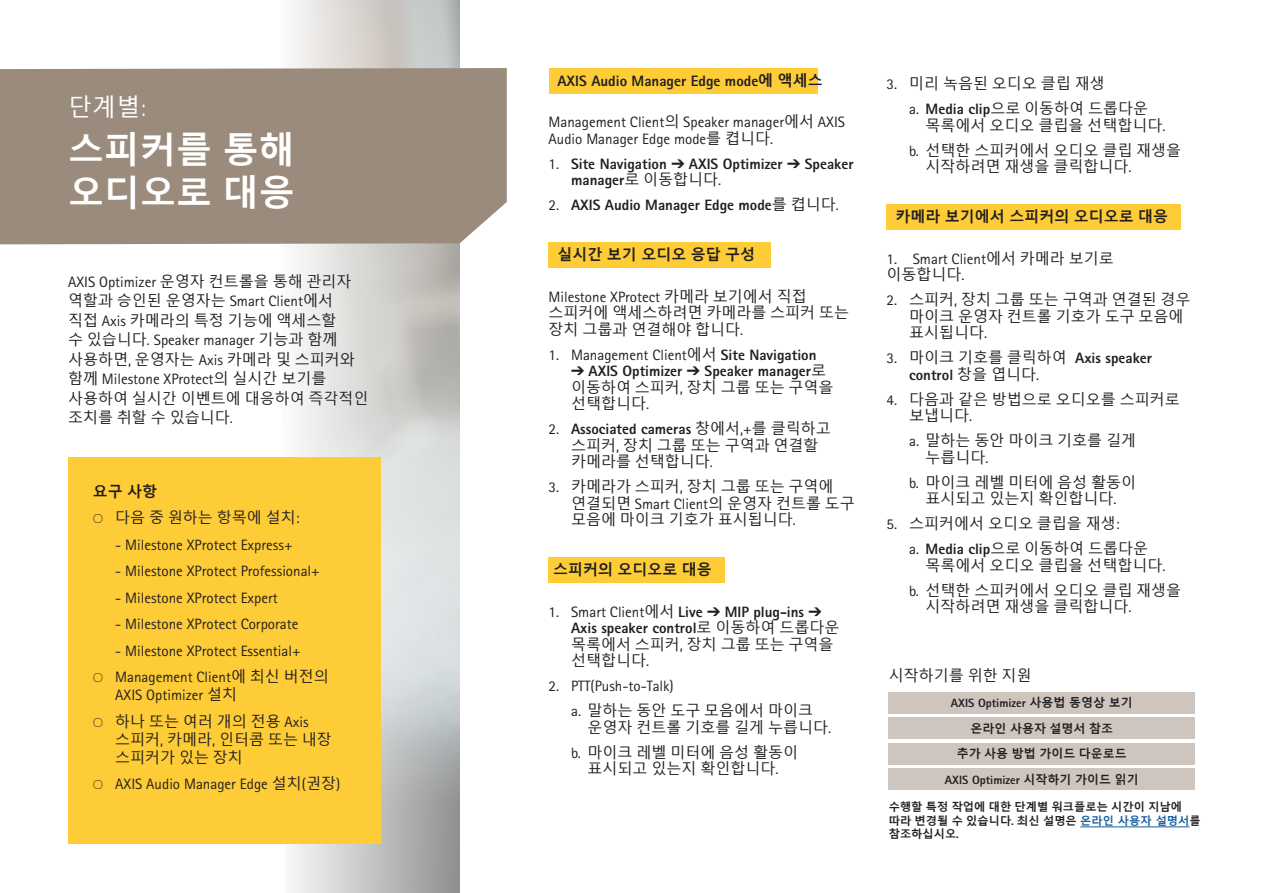
<style>
.page{position:relative;width:1263px;height:893px;background:#fff}
.page>*{position:absolute;margin:0;border:0;box-sizing:border-box;transform-origin:0 0}
.t1{font:700 36px/43.2px "Malgun Gothic";color:#fff}
.t2{font:24px "Malgun Gothic";color:#fff}
.t3{font:15px/16.5px "Malgun Gothic";color:#231f20}
.t4{font:15px/16.5px "Rotis Sans Serif Pro";color:#231f20}
.t5{font:800 15px/16.5px "Rotis Sans Serif Pro";color:#231f20}
.t6{font:700 15px "Malgun Gothic";color:#231f20}
.t7{font:800 12px "Rotis Sans Serif Pro";color:#231f20}
.t8{font:700 12px "Malgun Gothic";color:#231f20}
.t9{font:700 11.25px/13.5px "Malgun Gothic";color:#231f20}
.s1{font-family:"Lubalin Graph ECG"}
.s2{font-family:"Rotis Sans Serif Pro"}
.s3{font-family:"Karbon";font-weight:300}
.s4{font-family:"Malgun Gothic"}
.s5{font-family:"Malgun Gothic";font-weight:700}
.s6{font-weight:400}
.s7{font-family:"Malgun Gothic";font-weight:400}
.s8{font-weight:800}
.s9{font-family:"Rotis Sans Serif Pro";font-weight:800}
.s10{color:#175d9e}
</style>
<div class="page">
<div style="left:68px;top:457px;width:313px;height:387px;background:#fecc37"></div>
<div style="left:549px;top:68px;width:268px;height:26px;background:#fecc37"></div>
<div style="left:549px;top:242px;width:222px;height:26px;background:#fecc37"></div>
<div style="left:549px;top:557px;width:176px;height:26px;background:#fecc37"></div>
<div style="left:887px;top:204px;width:294px;height:26px;background:#fecc37"></div>
<div style="left:0;top:68px;width:507px;height:176px;background:#9a8b7d"></div>
<div style="left:889px;top:718px;width:306px;height:21px;background:#cdc5be"></div>
<div style="left:889px;top:743px;width:306px;height:22px;background:#cdc5be"></div>
<div style="left:889px;top:692px;width:306px;height:21px;background:#cdc5be"></div>
<div style="left:889px;top:769px;width:306px;height:21px;background:#cdc5be"></div>
<hr style="left:1080px;top:826px;width:109px;height:1px;background:#175d9e">
<p class="t2" style="left:68px;top:94px;width:81px">단계별<span class="s1">:</span></p>
<p class="t1" style="left:68px;top:128px;width:228px">스피커를 통해 오디오로 대응</p>
<p class="t3" style="left:68px;top:272px;width:302px;line-height:19.5px"><span class="s2">AXIS Optimizer</span> 운영자 컨트롤을 통해 관리자 역할과 승인된 운영자는 <span class="s2">Smart Client</span>에서<br>직접 <span class="s2">Axis</span> 카메라의 특정 기능에 액세스할<br>수 있습니다<span class="s2">. Speaker manager</span> 기능과 함께 사용하면<span class="s2">,</span> 운영자는 <span class="s2">Axis</span> 카메라 및 스피커와 함께 <span class="s2">Milestone XProtect</span>의 실시간 보기를 사용하여 실시간 이벤트에 대응하여 즉각적인 조치를 취할 수 있습니다<span class="s2">.</span></p>
<p class="t6" style="left:93px;top:482px;width:66px">요구 사항</p>
<p class="t3" style="left:93px;top:510px;width:208px"><span class="s3">O</span> 다음 중 원하는 항목에 설치<span class="s2">:</span></p>
<p class="t4" style="left:115px;top:537px;width:179px">- Milestone XProtect Express+</p>
<p class="t4" style="left:115px;top:563px;width:206px">- Milestone XProtect Professional+</p>
<p class="t4" style="left:115px;top:590px;width:164px">- Milestone XProtect Expert</p>
<p class="t4" style="left:115px;top:616px;width:185px">- Milestone XProtect Corporate</p>
<p class="t4" style="left:115px;top:643px;width:187px">- Milestone XProtect Essential+</p>
<p class="t4" style="left:115px;top:668px;width:215px;line-height:18px;text-indent:-23px"><span class="s3">O</span> Management Client<span class="s4">에 최신 버전의<br></span>AXIS Optimizer <span class="s4">설치</span></p>
<p class="t3" style="left:115px;top:713px;width:218px;line-height:18px;text-indent:-23px"><span class="s3">O</span> 하나 또는 여러 개의 전용 <span class="s2">Axis </span>스피커<span class="s2">,</span> 카메라<span class="s2">,</span> 인터콤 또는 내장 스피커가 있는 장치</p>
<p class="t4" style="left:93px;top:776px;width:249px"><span class="s3">O</span> AXIS Audio Manager Edge <span class="s4">설치</span>(<span class="s4">권장</span>)</p>
<p class="t5" style="left:557px;top:72px;width:267px">AXIS Audio Manager Edge mode<span class="s5">에 액세스</span></p>
<p class="t4" style="left:549px;top:114px;width:298px">Management Client<span class="s4">의</span> Speaker manager<span class="s4">에서</span> AXIS<br>Audio Manager Edge mode<span class="s4">를 켭니다</span>.</p>
<p class="t5" style="left:571px;top:155px;width:284px;text-indent:-22px"><span class="s6">1.</span> Site Navigation ➔ AXIS Optimizer ➔ Speaker manager<span class="s7">로 이동합니다</span><span class="s6">.</span></p>
<p class="t5" style="left:549px;top:197px;width:292px"><span class="s6">2.</span> AXIS Audio Manager Edge mode<span class="s7">를 켭니다</span><span class="s6">.</span></p>
<p class="t6" style="left:557px;top:246px;width:199px">실시간 보기 오디오 응답 구성</p>
<p class="t3" style="left:549px;top:288px;width:302px"><span class="s2">Milestone XProtect</span> 카메라 보기에서 직접 스피커에 액세스하려면 카메라를 스피커 또는 장치 그룹과 연결해야 합니다<span class="s2">.</span></p>
<p class="t4" style="left:549px;top:347px;width:269px">1. Management Client<span class="s4">에서</span> <span class="s8">Site Navigation</span></p>
<p class="t5" style="left:571px;top:363px;width:264px">➔ AXIS Optimizer ➔ Speaker manager<span class="s7">로 이동하여 스피커</span><span class="s6">,</span> <span class="s7">장치 그룹 또는 구역을 선택합니다</span><span class="s6">.</span></p>
<p class="t3" style="left:571px;top:421px;width:261px;text-indent:-22px"><span class="s2">2.</span> <span class="s9">Associated cameras</span> 창에서<span class="s2">,+</span>를 클릭하고 스피커<span class="s2">,</span> 장치 그룹 또는 구역과 연결할 카메라를 선택합니다<span class="s2">.</span></p>
<p class="t3" style="left:571px;top:479px;width:285px;text-indent:-22px"><span class="s2">3.</span> 카메라가 스피커<span class="s2">,</span> 장치 그룹 또는 구역에 연결되면 <span class="s2">Smart Client</span>의 운영자 컨트롤 도구 모음에 마이크 기호가 표시됩니다<span class="s2">.</span></p>
<p class="t6" style="left:553px;top:561px;width:160px">스피커의 오디오로 대응</p>
<p class="t5" style="left:571px;top:603px;width:270px;text-indent:-22px"><span class="s6">1. Smart Client</span><span class="s7">에서</span> Live ➔ MIP plug-ins ➔<br>Axis speaker control<span class="s7">로 이동하여 드롭다운 목록에서 스피커</span><span class="s6">,</span> <span class="s7">장치 그룹 또는 구역을 선택합니다</span><span class="s6">.</span></p>
<p class="t4" style="left:549px;top:678px;width:127px">2. PTT(Push-to-Talk)</p>
<p class="t3" style="left:588px;top:703px;width:245px;text-indent:-16px"><span class="s2">a.</span> 말하는 동안 도구 모음에서 마이크 운영자 컨트롤 기호를 길게 누릅니다<span class="s2">.</span></p>
<p class="t3" style="left:571px;top:744px;width:229px;text-align:center"><span class="s2">b.</span> 마이크 레벨 미터에 음성 활동이 표시되고 있는지 확인합니다<span class="s2">.</span></p>
<p class="t3" style="left:887px;top:76px;width:220px"><span class="s2">3.</span> 미리 녹음된 오디오 클립 재생</p>
<p class="t3" style="left:926px;top:101px;width:241px;text-indent:-16px"><span class="s2">a.</span> <span class="s9">Media clip</span>으로 이동하여 드롭다운 목록에서 오디오 클립을 선택합니다<span class="s2">.</span></p>
<p class="t3" style="left:926px;top:142px;width:257px;text-indent:-16px"><span class="s2">b.</span> 선택한 스피커에서 오디오 클립 재생을 시작하려면 재생을 클릭합니다<span class="s2">.</span></p>
<p class="t6" style="left:895px;top:208px;width:274px">카메라 보기에서 스피커의 오디오로 대응</p>
<p class="t4" style="left:887px;top:250px;width:229px">1. Smart Client<span class="s4">에서 카메라 보기로 이동합니다</span>.</p>
<p class="t3" style="left:909px;top:292px;width:283px;text-indent:-22px"><span class="s2">2.</span> 스피커<span class="s2">,</span> 장치 그룹 또는 구역과 연결된 경우 마이크 운영자 컨트롤 기호가 도구 모음에 표시됩니다<span class="s2">.</span></p>
<p class="t5" style="left:909px;top:350px;width:244px;text-indent:-22px"><span class="s6">3.</span> <span class="s7">마이크 기호를 클릭하여</span> Axis speaker control <span class="s7">창을 엽니다</span><span class="s6">.</span></p>
<p class="t3" style="left:909px;top:391px;width:272px;text-indent:-22px"><span class="s2">4.</span> 다음과 같은 방법으로 오디오를 스피커로 보냅니다<span class="s2">.</span></p>
<p class="t3" style="left:926px;top:433px;width:212px;text-indent:-16px"><span class="s2">a.</span> 말하는 동안 마이크 기호를 길게 누릅니다<span class="s2">.</span></p>
<p class="t3" style="left:909px;top:474px;width:229px;text-align:center"><span class="s2">b.</span> 마이크 레벨 미터에 음성 활동이 표시되고 있는지 확인합니다<span class="s2">.</span></p>
<p class="t3" style="left:887px;top:516px;width:235px"><span class="s2">5.</span> 스피커에서 오디오 클립을 재생<span class="s2">:</span></p>
<p class="t3" style="left:926px;top:541px;width:241px;text-indent:-16px"><span class="s2">a.</span> <span class="s9">Media clip</span>으로 이동하여 드롭다운 목록에서 오디오 클립을 선택합니다<span class="s2">.</span></p>
<p class="t3" style="left:926px;top:582px;width:257px;text-indent:-16px"><span class="s2">b.</span> 선택한 스피커에서 오디오 클립 재생을 시작하려면 재생을 클릭합니다<span class="s2">.</span></p>
<p class="t3" style="left:889px;top:667px;width:144px">시작하기를 위한 지원</p>
<p class="t7" style="left:951px;top:695px;width:183px">AXIS Optimizer <span class="s5">사용법 동영상 보기</span></p>
<p class="t8" style="left:970px;top:721px;width:144px">온라인 사용자 설명서 참조</p>
<p class="t8" style="left:957px;top:747px;width:172px">추가 사용 방법 가이드 다운로드</p>
<p class="t7" style="left:945px;top:772px;width:195px">AXIS Optimizer <span class="s5">시작하기 가이드 읽기</span></p>
<p class="t9" style="left:889px;top:800px;width:313px">수행할 특정 작업에 대한 단계별 워크플로는 시간이 지남에 따라 변경될 수 있습니다<span class="s2">.</span> 최신 설명은 <span class="s10">온라인 사용자 설명서</span>를 참조하십시오<span class="s2">.</span></p>
</div>
